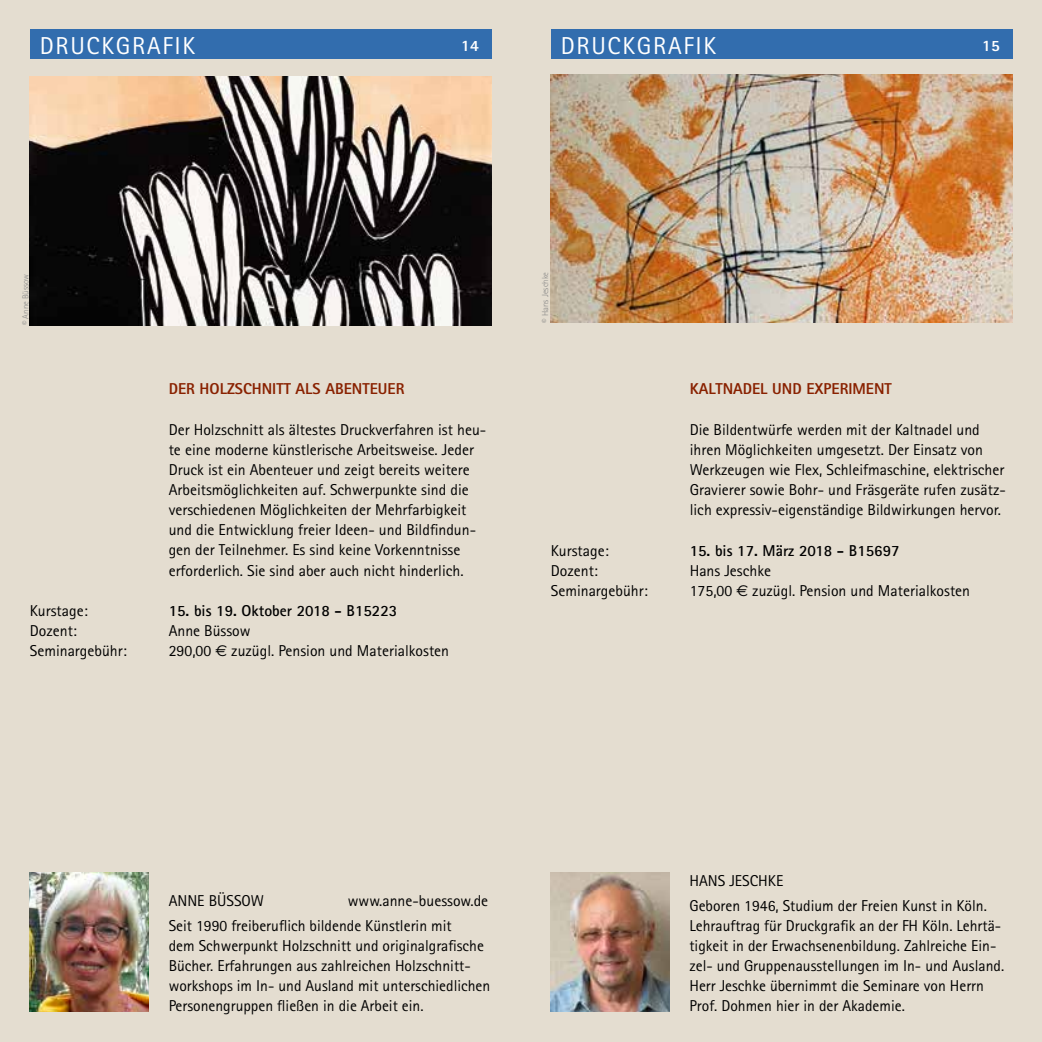
<style>
.page{position:relative;width:1042px;height:1042px;background:#e4ddd0}
.page>*{position:absolute;margin:0;border:0;box-sizing:border-box;transform-origin:0 0}
.t1{font:24.5px "Rotis Sans Serif";letter-spacing:.07em;color:#fff}
.t2{font:15.75px/20.1px "Rotis Sans Serif";color:#000}
.t3{font:700 15.75px "Rotis Sans Serif";color:#000}
.t4{font:800 15.75px "Rotis Sans Serif";color:#892100}
.t5{font:800 15.75px "Rotis Sans Serif";color:#fff}
.t6{font:300 8.75px "Rotis Sans Serif";color:#878786}
.s1{font-family:"Euro Sans"}
</style>
<div class="page">
<div style="left:30px;top:30px;width:461px;height:29px;background:#326dae"></div>
<div style="left:551px;top:30px;width:461px;height:29px;background:#326dae"></div>
<img style="left:30px;top:872px;width:119px;height:139px">
<img style="left:30px;top:77px;width:461px;height:248px">
<img style="left:551px;top:74px;width:461px;height:248px">
<img style="left:550px;top:872px;width:119px;height:139px">
<h1 class="t1" style="left:40px;top:31px;width:157px">DRUCKGRAFIK</h1>
<h1 class="t1" style="left:561px;top:31px;width:157px">DRUCKGRAFIK</h1>
<p class="t5" style="left:461px;top:35px;width:19px">14</p>
<p class="t5" style="left:982px;top:35px;width:19px">15</p>
<p class="t6" style="left:21px;top:325px;width:53px;rotate:-90deg">© Anne Büssow</p>
<p class="t4" style="left:169px;top:379px;width:237px">DER HOLZSCHNITT ALS ABENTEUER</p>
<p class="t2" style="left:169px;top:419px;width:319px">Der Holzschnitt als ältestes Druckverfahren ist heu&shy;te eine moderne künstlerische Arbeitsweise. Jeder Druck ist ein Abenteuer und zeigt bereits weitere Arbeitsmöglichkeiten auf. Schwerpunkte sind die verschiedenen Möglichkeiten der Mehrfarbigkeit und die Entwicklung freier Ideen- und Bildfindun&shy;gen der Teilnehmer. Es sind keine Vorkenntnisse erforderlich. Sie sind aber auch nicht hinderlich.</p>
<p class="t6" style="left:540px;top:322px;width:52px;rotate:-90deg">© Hans Jeschke</p>
<p class="t4" style="left:690px;top:379px;width:204px">KALTNADEL UND EXPERIMENT</p>
<p class="t2" style="left:690px;top:419px;width:318px">Die Bildentwürfe werden mit der Kaltnadel und ihren Möglichkeiten umgesetzt. Der Einsatz von Werkzeugen wie Flex, Schleifmaschine, elektrischer Gravierer sowie Bohr- und Fräsgeräte rufen zusätz&shy;lich expressiv-eigenständige Bildwirkungen hervor.</p>
<p class="t2" style="left:551px;top:540px;width:60px">Kurstage:</p>
<p class="t3" style="left:690px;top:540px;width:211px">15. bis 17. März 2018 - B15697</p>
<p class="t2" style="left:551px;top:560px;width:49px">Dozent:</p>
<p class="t2" style="left:690px;top:560px;width:83px">Hans Jeschke</p>
<p class="t2" style="left:551px;top:580px;width:99px">Seminargebühr:</p>
<p class="t2" style="left:690px;top:580px;width:282px">175,00 <span class="s1">E</span> zuzügl. Pension und Materialkosten</p>
<p class="t2" style="left:30px;top:600px;width:60px">Kurstage:</p>
<p class="t3" style="left:169px;top:600px;width:230px">15. bis 19. Oktober 2018 - B15223</p>
<p class="t2" style="left:30px;top:620px;width:49px">Dozent:</p>
<p class="t2" style="left:169px;top:620px;width:83px">Anne Büssow</p>
<p class="t2" style="left:30px;top:640px;width:99px">Seminargebühr:</p>
<p class="t2" style="left:169px;top:640px;width:282px">290,00 <span class="s1">E</span> zuzügl. Pension und Materialkosten</p>
<p class="t2" style="left:169px;top:890px;width:97px">ANNE BÜSSOW</p>
<p class="t2" style="left:169px;top:887px;width:321px;line-height:25px;text-indent:179px">www.anne-buessow.de<br>Seit 1990 freiberuflich bildende Künstlerin mit</p>
<p class="t2" style="left:169px;top:935px;width:323px">dem Schwerpunkt Holzschnitt und originalgrafische Bücher. Erfahrungen aus zahlreichen Holzschnitt&shy;workshops im In- und Ausland mit unterschiedlichen Personengruppen fließen in die Arbeit ein.</p>
<p class="t2" style="left:689px;top:868px;width:299px;line-height:25px">HANS JESCHKE<br>Geboren 1946, Studium der Freien Kunst in Köln.</p>
<p class="t2" style="left:689px;top:915px;width:316px">Lehrauftrag für Druckgrafik an der FH Köln. Lehrtä&shy;tigkeit in der Erwachsenenbildung. Zahlreiche Ein&shy;zel- und Gruppenausstellungen im In- und Ausland.<br>Herr Jeschke übernimmt die Seminare von Herrn Prof. Dohmen hier in der Akademie.</p>
</div>
